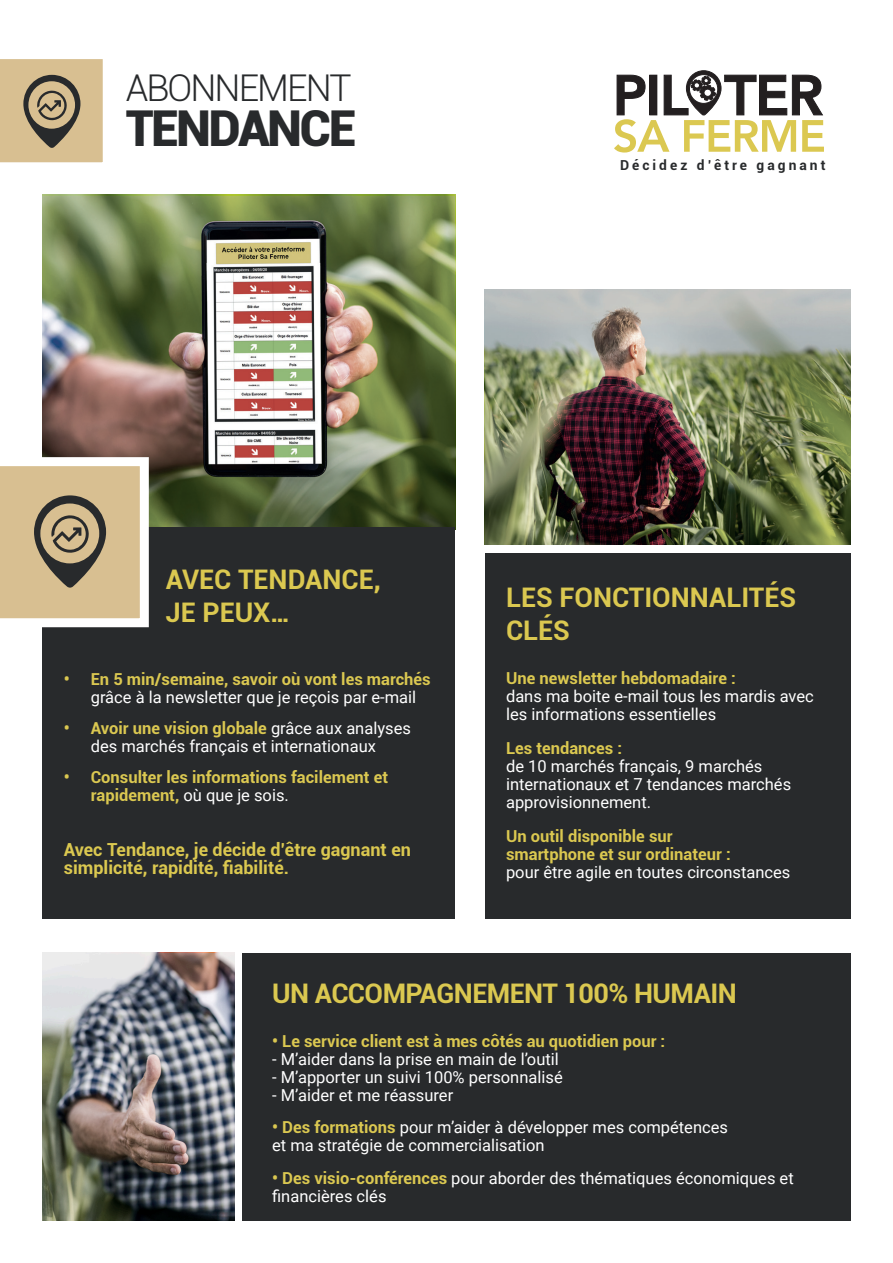
<style>
.page{position:relative;width:893px;height:1263px;background:#fff}
.page>*{position:absolute;margin:0;border:0;box-sizing:border-box;transform-origin:0 0}
.t1{font:900 49.5px "Roboto";letter-spacing:-.05em;color:#282a2c}
.t2{font:300 36.9px "Roboto";letter-spacing:-.05em;color:#282a2c}
.t3{font:700 27px/33px "Roboto";color:#dbc850}
.t4{font:700 27px "Roboto";letter-spacing:-.02em;color:#dbc850}
.t5{font:700 18px/18px "Roboto";color:#dbc850}
.t6{font:16.5px/18px "Roboto";color:#fff}
.t7{font:700 16.5px/18px "Roboto";color:#dbc851}
.t8{font:700 16.5px/18px "Roboto";color:#dbc850}
.t9{font:700 13.8px "Roboto";letter-spacing:.22em;color:#282a2c}
.s1{font-weight:400;color:#fff}
.s2{font-weight:700;color:#dbc851}
.s3{font-weight:700;color:#dbc850}
</style>
<div class="page">
<img style="left:43px;top:952px;width:192px;height:268px">
<div style="left:242px;top:952px;width:608px;height:268px;background:#282a2c"></div>
<img style="left:485px;top:289px;width:365px;height:255px">
<div style="left:485px;top:553px;width:365px;height:365px;background:#282a2c"></div>
<div style="left:43px;top:527px;width:412px;height:391px;background:#282a2c"></div>
<svg style="left:614px;top:71px;width:210px;height:82px"></svg>
<img style="left:43px;top:196px;width:412px;height:331px">
<svg style="left:0;top:457px;width:149px;height:170px;background:#ccba98"></svg>
<svg style="left:0;top:59px;width:103px;height:104px;background:#bfaa83"></svg>
<p class="t2" style="left:126px;top:62px;width:227px">ABONNEMENT</p>
<p class="t1" style="left:126px;top:93px;width:232px">TENDANCE</p>
<p class="t9" style="left:620px;top:155px;width:207px">Décidez d’être gagnant</p>
<p class="t3" style="left:166px;top:562px;width:216px">AVEC TENDANCE,<br>JE PEUX…</p>
<p class="t7" style="left:91px;top:670px;width:341px;text-indent:-27px">• En 5 min/semaine, savoir où vont les marchés <span class="s1">grâce à la newsletter que je reçois par e-mail</span></p>
<p class="t6" style="left:64px;top:719px;width:349px;text-align:center"><span class="s2">• Avoir une vision globale</span> grâce aux analyses des marchés français et internationaux</p>
<p class="t7" style="left:91px;top:767px;width:299px;text-indent:-27px">• Consulter les informations facilement et rapidement, <span class="s1">où que je sois.</span></p>
<p class="t5" style="left:64px;top:840px;width:349px">Avec Tendance, je décide d’être gagnant en simplicité, rapidité, fiabilité.</p>
<p class="t3" style="left:506px;top:580px;width:292px">LES FONCTIONNALITÉS<br>CLÉS</p>
<p class="t6" style="left:506px;top:668px;width:309px"><span class="s3">Une newsletter hebdomadaire :<br></span>dans ma boite e-mail tous les mardis avec les informations essentielles</p>
<p class="t6" style="left:506px;top:738px;width:287px"><span class="s3">Les tendances :<br></span>de 10 marchés français, 9 marchés internationaux et 7 tendances marchés approvisionnement.</p>
<p class="t8" style="left:506px;top:826px;width:286px">Un outil disponible sur<br>smartphone et sur ordinateur :<br><span class="s1">pour être agile en toutes circonstances</span></p>
<p class="t4" style="left:272px;top:974px;width:466px">UN ACCOMPAGNEMENT 100% HUMAIN</p>
<p class="t7" style="left:272px;top:1031px;width:395px">• Le service client est à mes côtés au quotidien pour :</p>
<p class="t6" style="left:272px;top:1049px;width:288px">- M’aider dans la prise en main de l’outil</p>
<p class="t6" style="left:272px;top:1067px;width:292px">- M’apporter un suivi 100% personnalisé</p>
<p class="t6" style="left:272px;top:1085px;width:183px">- M’aider et me réassurer</p>
<p class="t6" style="left:272px;top:1117px;width:457px"><span class="s2">• Des formations</span> pour m’aider à développer mes compétences et ma stratégie de commercialisation</p>
<p class="t6" style="left:272px;top:1168px;width:523px"><span class="s2">• Des visio-conférences</span> pour aborder des thématiques économiques et financières clés</p>
</div>
